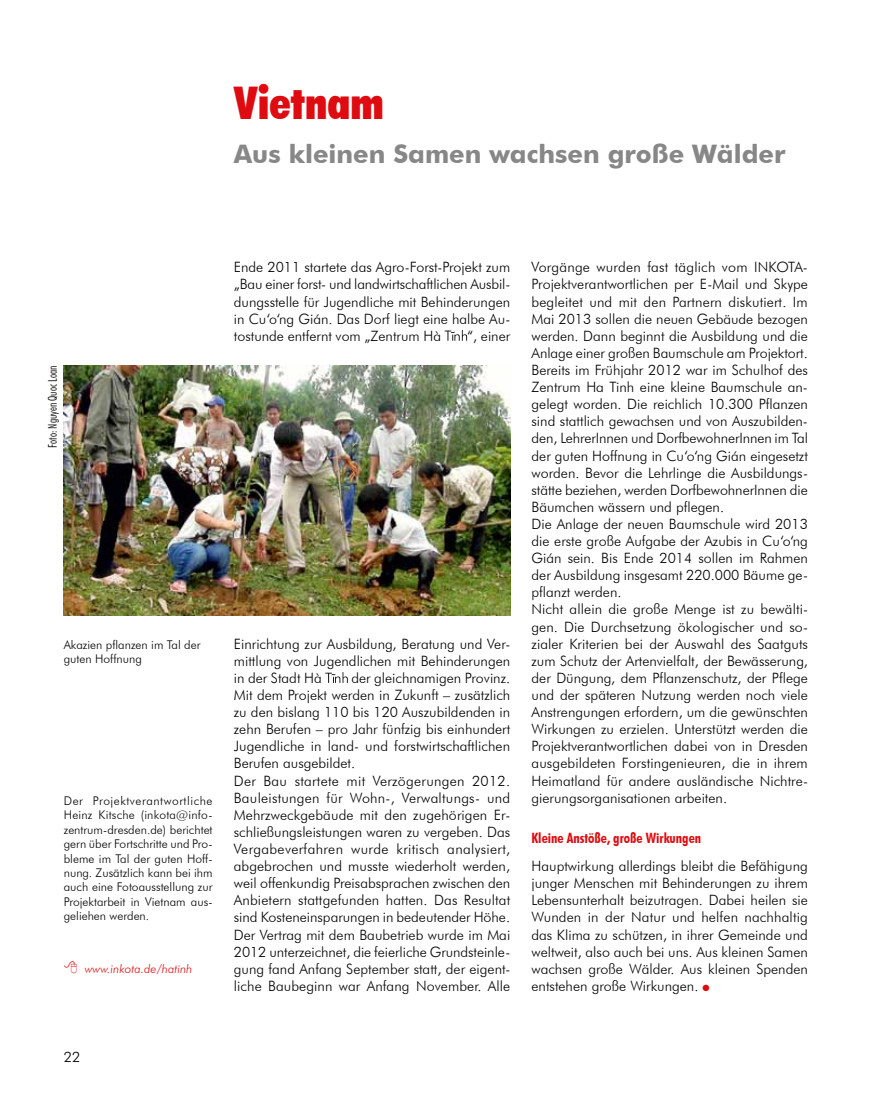
<style>
.page{position:relative;width:893px;height:1106px;background:#fff}
.page>*{position:absolute;margin:0;border:0;box-sizing:border-box;transform-origin:0 0}
.t1{font:900 condensed 45px "Futura BT";color:#de0c10}
.t2{font:700 25.5px "Futura BT";color:#868786}
.t3{font:300 14.25px/17.1px "Futura BT";color:#000;text-align:justify}
.t4{font:700 condensed 14.25px "Futura BT";color:#de0c10}
.t5{font:300 12px/14.4px "Futura BT";color:#000;text-align:justify}
.t6{font:italic 300 12px "Futura BT";color:#de0c10}
.t7{font:300 condensed 12px "Futura BT";color:#000}
.s1{color:#de0c10}
</style>
<div class="page">
<svg style="left:445px;top:330px;width:22px;height:11px"></svg>
<svg style="left:325px;top:672px;width:23px;height:11px"></svg>
<img style="left:64px;top:366px;width:446px;height:249px">
<h1 class="t1" style="left:234px;top:76px;width:151px">Vietnam</h1>
<h2 class="t2" style="left:234px;top:138px;width:553px">Aus kleinen Samen wachsen große Wälder</h2>
<p class="t7" style="left:45px;top:448px;width:83px;rotate:-90deg">Foto: Nguyen Quoc Loan</p>
<p class="t5" style="left:64px;top:637px;width:138px">Akazien pflanzen im Tal der guten Hoffnung</p>
<p class="t5" style="left:64px;top:793px;width:150px">Der Projektverantwortliche Heinz Kitsche (inkota@info&shy;zentrum-dresden.de) berichtet gern über Fortschritte und Pro&shy;bleme im Tal der guten Hoff&shy;nung. Zusätzlich kann bei ihm auch eine Fotoausstellung zur Projektarbeit in Vietnam aus&shy;geliehen werden.</p>
<p class="t6" style="left:85px;top:961px;width:109px">www.inkota.de/hatinh</p>
<p class="t3" style="left:234px;top:258px;width:278px">Ende 2011 startete das Agro-Forst-Projekt zum „Bau einer forst- und landwirtschaftlichen Ausbil&shy;dungsstelle für Jugendliche mit Behinderungen in Cu‘o‘ng Gián. Das Dorf liegt eine halbe Au&shy;tostunde entfernt vom „Zentrum Hà</p>
<p class="t3" style="left:467px;top:327px;width:45px">“, einer</p>
<p class="t3" style="left:234px;top:635px;width:278px">Einrichtung zur Ausbildung, Beratung und Ver&shy;mittlung von Jugendlichen mit Behinderungen in der Stadt Hà</p>
<p class="t3" style="left:234px;top:669px;width:278px;text-align:left;text-indent:117px">der gleichnamigen Provinz.<br>Mit dem Projekt werden in Zukunft – zusätzlich zu den bislang 110 bis 120 Auszubildenden in zehn Berufen – pro Jahr fünfzig bis einhundert Jugendliche in land- und forstwirtschaftlichen Berufen ausgebildet.<br>Der Bau startete mit Verzögerungen 2012.<br>Bauleistungen für Wohn-, Verwaltungs- und Mehrzweckgebäude mit den zugehörigen Er&shy;schließungsleistungen waren zu vergeben. Das Vergabeverfahren wurde kritisch analysiert, abgebrochen und musste wiederholt werden, weil offenkundig Preisabsprachen zwischen den Anbietern stattgefunden hatten. Das Resultat sind Kosteneinsparungen in bedeutender Höhe.<br>Der Vertrag mit dem Baubetrieb wurde im Mai 2012 unterzeichnet, die feierliche Grundsteinle&shy;gung fand Anfang September statt, der eigent&shy;liche Baubeginn war Anfang November. Alle</p>
<p class="t3" style="left:531px;top:258px;width:278px;text-align:left">Vorgänge wurden fast täglich vom INKOTA-Projektverantwortlichen per E-Mail und Skype begleitet und mit den Partnern diskutiert. Im Mai 2013 sollen die neuen Gebäude bezogen werden. Dann beginnt die Ausbildung und die Anlage einer großen Baumschule am Projektort.<br>Bereits im Frühjahr 2012 war im Schulhof des Zentrum Ha Tinh eine kleine Baumschule an&shy;gelegt worden. Die reichlich 10.300 Pflanzen sind stattlich gewachsen und von Auszubilden&shy;den, LehrerInnen und DorfbewohnerInnen im Tal der guten Hoffnung in Cu‘o‘ng Gián eingesetzt worden. Bevor die Lehrlinge die Ausbildungs&shy;stätte beziehen, werden DorfbewohnerInnen die Bäumchen wässern und pflegen.<br>Die Anlage der neuen Baumschule wird 2013 die erste große Aufgabe der Azubis in Cu‘o‘ng Gián sein. Bis Ende 2014 sollen im Rahmen der Ausbildung insgesamt 220.000 Bäume ge&shy;pflanzt werden.<br>Nicht allein die große Menge ist zu bewälti&shy;gen. Die Durchsetzung ökologischer und so&shy;zialer Kriterien bei der Auswahl des Saatguts zum Schutz der Artenvielfalt, der Bewässerung, der Düngung, dem Pflanzenschutz, der Pflege und der späteren Nutzung werden noch viele Anstrengungen erfordern, um die gewünschten Wirkungen zu erzielen. Unterstützt werden die Projektverantwortlichen dabei von in Dresden ausgebildeten Forstingenieuren, die in ihrem Heimatland für andere ausländische Nichtre&shy;gierungsorganisationen arbeiten.</p>
<p class="t4" style="left:531px;top:829px;width:171px">Kleine Anstöße, große Wirkungen</p>
<p class="t3" style="left:531px;top:857px;width:278px">Hauptwirkung allerdings bleibt die Befähigung junger Menschen mit Behinderungen zu ihrem Lebensunterhalt beizutragen. Dabei heilen sie Wunden in der Natur und helfen nachhaltig das Klima zu schützen, in ihrer Gemeinde und weltweit, also auch bei uns. Aus kleinen Samen wachsen große Wälder. Aus kleinen Spenden entstehen große Wirkungen. <span class="s1">●</span></p>
<p class="t3" style="left:64px;top:1047px;width:18px">22</p>
</div>
